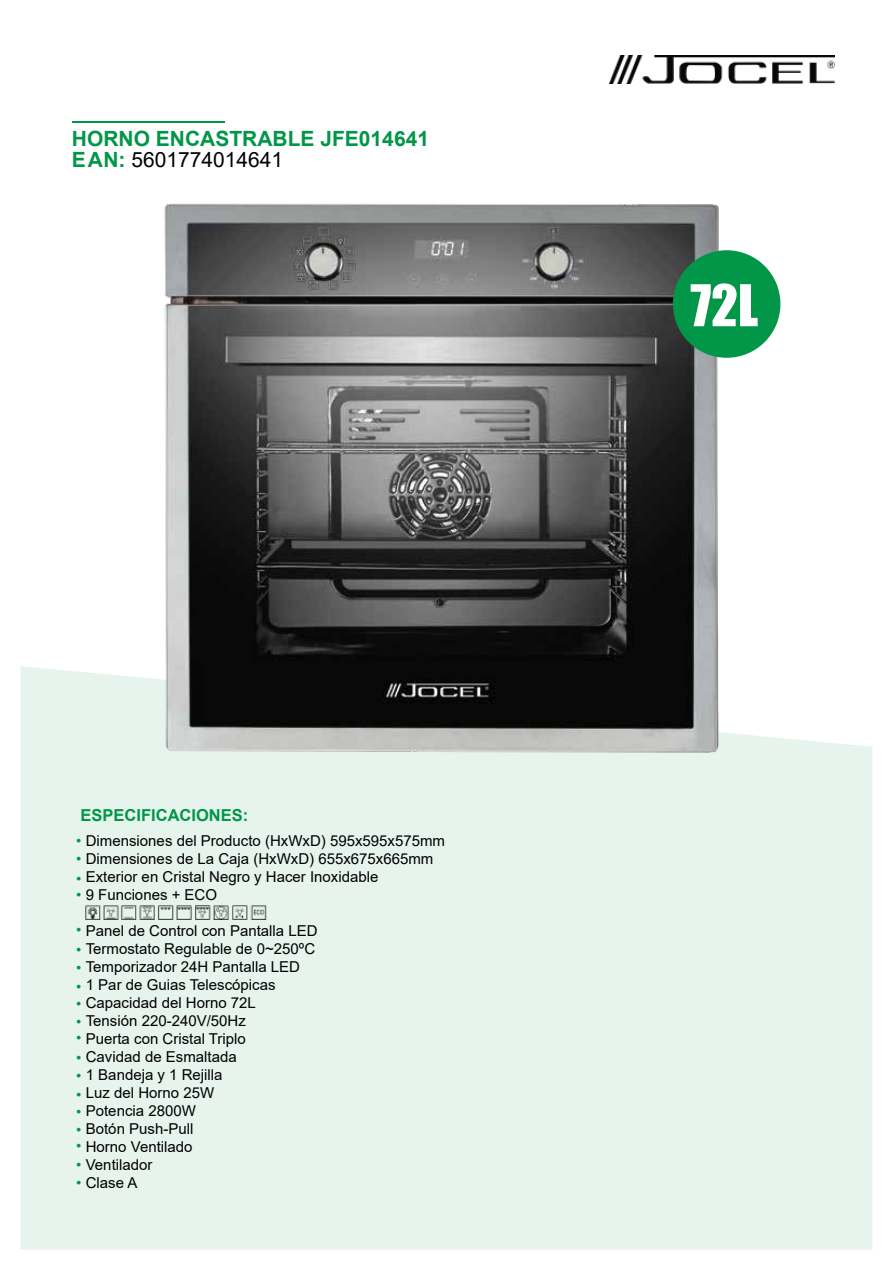
<style>
.page{position:relative;width:893px;height:1263px;background:#fff}
.page>*{position:absolute;margin:0;border:0;box-sizing:border-box;transform-origin:0 0}
.t1{font:53.1px "Impact";color:#fff}
.t2{font:700 21px "Arial";color:#029648}
.t3{font:21px "Arial";color:#000}
.t4{font:700 16.5px "Arial";color:#029648}
.t5{font:15px/18px "Arial";color:#000}
.t6{font:15px "Arial";color:#029648}
.s1{font-weight:700;color:#029648}
.s2{color:#029648}
</style>
<div class="page">
<div style="left:21px;top:744px;width:851px;height:506px;background:#e6f4ed"></div>
<img style="left:21px;top:55px;width:821px;height:779px">
<div style="left:673px;top:250px;width:107px;height:108px;background:#029648;border-radius:50%"></div>
<img style="left:86px;top:904px;width:180px;height:15px">
<h2 class="t2" style="left:72px;top:124px;width:359px">HORNO ENCASTRABLE JFE014641</h2>
<h2 class="t3" style="left:72px;top:145px;width:213px"><span class="s1">EAN:</span> 5601774014641</h2>
<p class="t4" style="left:81px;top:804px;width:169px">ESPECIFICACIONES:</p>
<p class="t5" style="left:76px;top:831px;width:370px"><span class="s2">•</span> Dimensiones del Producto (HxWxD) 595x595x575mm</p>
<p class="t5" style="left:86px;top:849px;width:349px;text-indent:-10px"><span class="s2">•</span> Dimensiones de La Caja (HxWxD) 655x675x665mm<br>Exterior en Cristal Negro y Hacer Inoxidable</p>
<p class="t5" style="left:76px;top:885px;width:143px"><span class="s2">•</span> 9 Funciones + ECO</p>
<p class="t5" style="left:76px;top:921px;width:243px"><span class="s2">•</span> Panel de Control con Pantalla LED</p>
<p class="t5" style="left:76px;top:939px;width:241px"><span class="s2">•</span> Termostato Regulable de 0~250ºC</p>
<p class="t5" style="left:86px;top:957px;width:216px;text-indent:-10px"><span class="s2">•</span> Temporizador 24H Pantalla LED<br>1 Par de Guias Telescópicas</p>
<p class="t5" style="left:76px;top:993px;width:181px"><span class="s2">•</span> Capacidad del Horno 72L</p>
<p class="t5" style="left:76px;top:1011px;width:171px"><span class="s2">•</span> Tensión 220-240V/50Hz</p>
<p class="t5" style="left:76px;top:1029px;width:171px"><span class="s2">•</span> Puerta con Cristal Triplo</p>
<p class="t5" style="left:76px;top:1047px;width:162px"><span class="s2">•</span> Cavidad de Esmaltada</p>
<p class="t5" style="left:76px;top:1065px;width:148px;text-align:center"><span class="s2">•</span> 1 Bandeja y 1 Rejilla<br>Luz del Horno 25W</p>
<p class="t5" style="left:76px;top:1101px;width:121px"><span class="s2">•</span> Potencia 2800W</p>
<p class="t5" style="left:76px;top:1119px;width:119px"><span class="s2">•</span> Botón Push-Pull</p>
<p class="t5" style="left:76px;top:1137px;width:118px"><span class="s2">•</span> Horno Ventilado</p>
<p class="t5" style="left:76px;top:1155px;width:78px"><span class="s2">•</span> Ventilador</p>
<p class="t5" style="left:76px;top:1173px;width:63px"><span class="s2">•</span> Clase A</p>
<p class="t6" style="left:76px;top:868px;width:7px">•</p>
<p class="t6" style="left:76px;top:977px;width:7px">•</p>
<p class="t6" style="left:76px;top:1085px;width:7px">•</p>
<h1 class="t1" style="left:690px;top:264px;width:69px">72L</h1>
</div>
